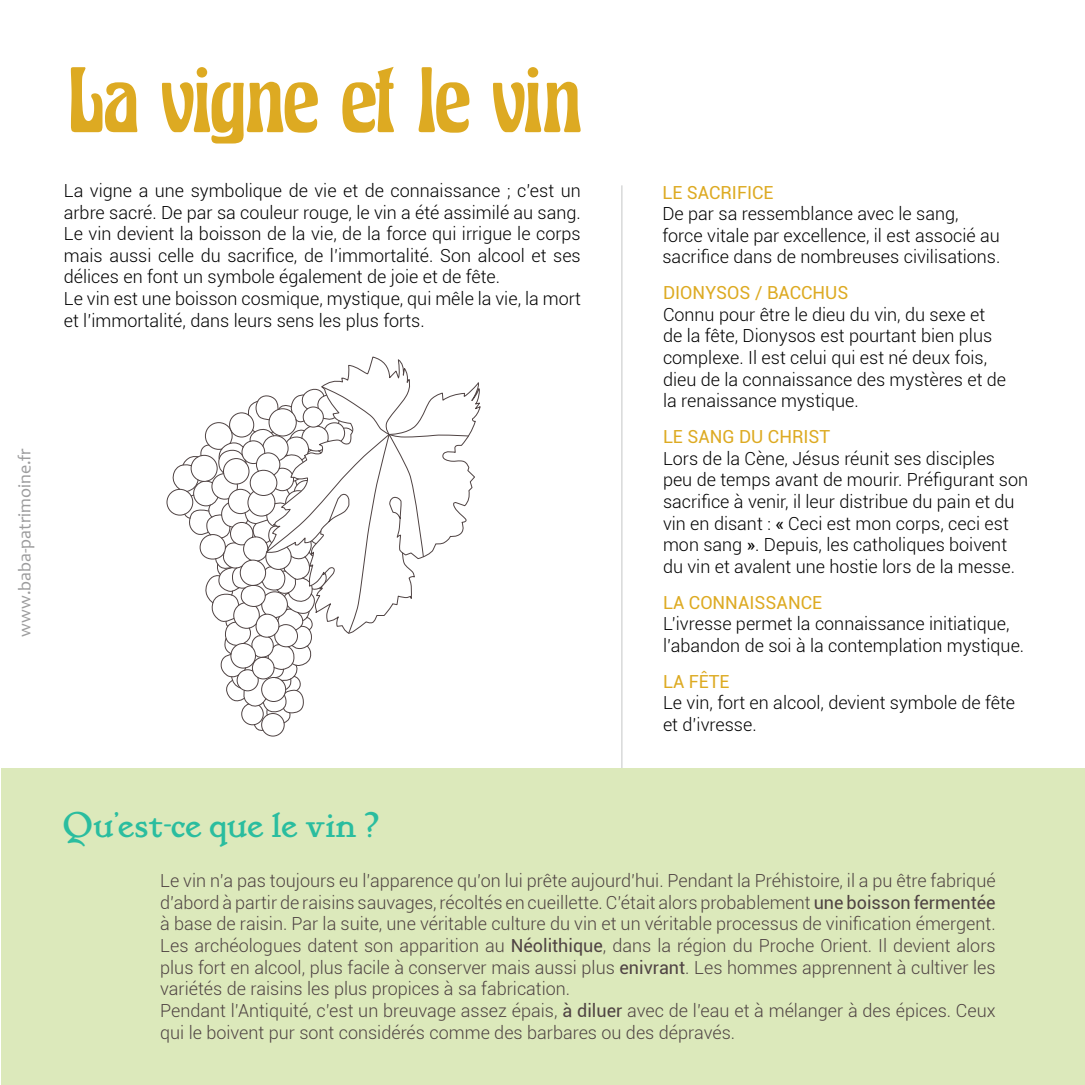
<style>
.page{position:relative;width:1085px;height:1085px;background:#fff}
.page>*{position:absolute;margin:0;border:0;box-sizing:border-box;transform-origin:0 0}
.t1{font:500 81px "Excalibur Nouveau";letter-spacing:-.07em;color:#da2}
.t2{font:36px "Kelmscott Roman";color:#2abd9f}
.t3{font:300 18px/21.6px "Roboto";color:#000}
.t4{font:300 18px/21.6px "Roboto";color:#4f4343}
.t5{font:18px "Roboto";color:#da2}
.t6{font:18px "Candara";color:#9c9c9d}
.s1{font-weight:400}
</style>
<div class="page">
<div style="left:261px;top:713px;width:23px;height:23px;border:1px solid #4f4343;border-radius:50%"></div>
<div style="left:167px;top:489px;width:26px;height:26px;border:1px solid #4f4343;border-radius:50%"></div>
<svg style="left:169px;top:356px;width:311px;height:374px"></svg>
<hr style="left:621px;top:185px;width:1px;height:583px;background:#c5c6c6">
<div style="left:1px;top:768px;width:1083px;height:316px;background:#dce9bb"></div>
<h1 class="t1" style="left:64px;top:48px;width:518px">La vigne et le vin</h1>
<p class="t3" style="left:64px;top:179px;width:518px">La vigne a une symbolique de vie et de connaissance ; c’est un arbre sacré. De par sa couleur rouge, le vin a été assimilé au sang.<br>Le vin devient la boisson de la vie, de la force qui irrigue le corps mais aussi celle du sacrifice, de l’immortalité. Son alcool et ses délices en font un symbole également de joie et de fête.<br>Le vin est une boisson cosmique, mystique, qui mêle la vie, la mort et l’immortalité, dans leurs sens les plus forts.</p>
<p class="t6" style="left:13px;top:636px;width:190px;rotate:-90deg">www.baba-patrimoine.fr</p>
<p class="t5" style="left:662px;top:179px;width:112px">LE SACRIFICE</p>
<p class="t3" style="left:662px;top:202px;width:339px">De par sa ressemblance avec le sang, force vitale par excellence, il est associé au sacrifice dans de nombreuses civilisations.</p>
<p class="t5" style="left:663px;top:280px;width:187px">DIONYSOS / BACCHUS</p>
<p class="t3" style="left:663px;top:303px;width:344px">Connu pour être le dieu du vin, du sexe et de la fête, Dionysos est pourtant bien plus complexe. Il est celui qui est né deux fois, dieu de la connaissance des mystères et de la renaissance mystique.</p>
<p class="t5" style="left:663px;top:424px;width:169px">LE SANG DU CHRIST</p>
<p class="t3" style="left:663px;top:447px;width:366px">Lors de la Cène, Jésus réunit ses disciples peu de temps avant de mourir. Préfigurant son sacrifice à venir, il leur distribue du pain et du vin en disant : <span class="s1">«</span> Ceci est mon corps, ceci est mon sang <span class="s1">»</span>. Depuis, les catholiques boivent du vin et avalent une hostie lors de la messe.</p>
<p class="t5" style="left:663px;top:589px;width:160px">LA CONNAISSANCE</p>
<p class="t3" style="left:663px;top:612px;width:363px">L’ivresse permet la connaissance initiatique, l’abandon de soi à la contemplation mystique.</p>
<p class="t5" style="left:663px;top:668px;width:68px">LA FÊTE</p>
<p class="t3" style="left:663px;top:691px;width:353px">Le vin, fort en alcool, devient symbole de fête et d’ivresse.</p>
<h2 class="t2" style="left:64px;top:804px;width:317px">Qu’est-ce que le vin ?</h2>
<p class="t4" style="left:160px;top:869px;width:836px">Le vin n’a pas toujours eu l’apparence qu’on lui prête aujourd’hui. Pendant la Préhistoire, il a pu être fabriqué d’abord à partir de raisins sauvages, récoltés en cueillette. C’était alors probablement <span class="s1">une boisson fermentée </span>à base de raisin. Par la suite, une véritable culture du vin et un véritable processus de vinification émergent.<br>Les archéologues datent son apparition au <span class="s1">Néolithique</span>, dans la région du Proche Orient. Il devient alors plus fort en alcool, plus facile à conserver mais aussi plus <span class="s1">enivrant</span>. Les hommes apprennent à cultiver les variétés de raisins les plus propices à sa fabrication.<br>Pendant l’Antiquité, c’est un breuvage assez épais, <span class="s1">à diluer</span> avec de l’eau et à mélanger à des épices. Ceux qui le boivent pur sont considérés comme des barbares ou des dépravés.</p>
</div>
